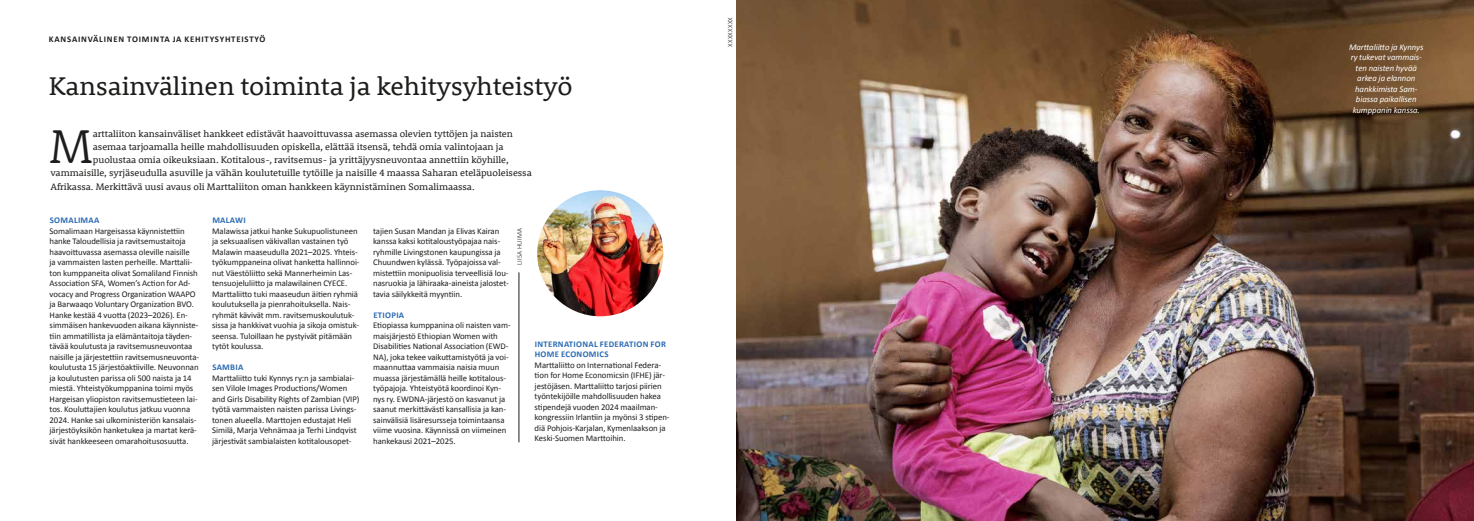
<style>
.page{position:relative;width:1474px;height:521px;background:#fff}
.page>*{position:absolute;margin:0;border:0;box-sizing:border-box;transform-origin:0 0}
.t1{font:300 48.65px "Rooney";color:#1d1d1b}
.t2{font:26.25px "Rooney";letter-spacing:-.005em;color:#1d1d1b}
.t3{font:9.62px "Rooney";letter-spacing:-.005em;color:#1d1d1b}
.t4{font:8.75px/10.5px "Calibri";letter-spacing:-.005em;color:#1d1d1b}
.t5{font:italic 8.75px/10.5px "Calibri";letter-spacing:-.005em;color:#fff;text-align:center}
.t6{font:700 8.75px/10.5px "Calibri";letter-spacing:.035em;color:#2a6ab2}
.t7{font:700 8.75px "Calibri";letter-spacing:.09em;color:#1d1d1b}
.t8{font:300 7px "Calibri";letter-spacing:.035em;color:#1d1d1b}
</style>
<div class="page">
<img style="left:737px;top:0;width:736px;height:521px">
<img style="left:537px;top:190px;width:126px;height:126px;border-radius:63px">
<hr style="left:519px;top:272px;width:1px;height:170px;background:#1d1d1b">
<p class="t7" style="left:49px;top:34px;width:218px">KANSAINVÄLINEN TOIMINTA JA KEHITYSYHTEISTYÖ</p>
<h2 class="t2" style="left:49px;top:69px;width:525px">Kansainvälinen toiminta ja kehitysyhteistyö</h2>
<h1 class="t1" style="left:49px;top:115px;width:45px">M</h1>
<p class="t3" style="left:93px;top:127px;width:421px">arttaliiton kansainväliset hankkeet edistävät haavoittuvassa asemassa olevien tyttöjen ja naisten</p>
<p class="t3" style="left:93px;top:140px;width:412px">asemaa tarjoamalla heille mahdollisuuden opiskella, elättää itsensä, tehdä omia valintojaan ja</p>
<p class="t3" style="left:93px;top:154px;width:417px">puolustaa omia oikeuksiaan. Kotitalous-, ravitsemus- ja yrittäjyysneuvontaa annettiin köyhille,</p>
<p class="t3" style="left:50px;top:167px;width:483px">vammaisille, syrjäseudulla asuville ja vähän koulutetuille tytöille ja naisille 4 maassa Saharan eteläpuoleisessa</p>
<p class="t3" style="left:50px;top:180px;width:426px">Afrikassa. Merkittävä uusi avaus oli Marttaliiton oman hankkeen käynnistäminen Somalimaassa.</p>
<p class="t6" style="left:212px;top:215px;width:35px">MALAWI</p>
<p class="t4" style="left:212px;top:225px;width:149px">Malawissa jatkui hanke Sukupuolistuneen ja seksuaalisen väkivallan vastainen työ Malawin maaseudulla 2021–2025. Yhteis&shy;työkumppaneina olivat hanketta hallinnoi&shy;nut Väestöliitto sekä Mannerheimin Las&shy;tensuojeluliitto ja malawilainen CYECE.<br>Marttaliitto tuki maaseudun äitien ryhmiä koulutuksella ja pienrahoituksella. Nais&shy;ryhmät kävivät mm. ravitsemuskoulutuk&shy;sissa ja hankkivat vuohia ja sikoja omistuk&shy;seensa. Tuloillaan he pystyivät pitämään tytöt koulussa.</p>
<p class="t6" style="left:212px;top:362px;width:33px">SAMBIA</p>
<p class="t4" style="left:212px;top:372px;width:149px">Marttaliitto tuki Kynnys ry:n ja sambialai&shy;sen Vilole Images Productions/Women and Girls Disability Rights of Zambian (VIP) työtä vammaisten naisten parissa Livings&shy;tonen alueella. Marttojen edustajat Heli Similä, Marja Vehnämaa ja Terhi Lindqvist järjestivät sambialaisten kotitalousopet-</p>
<p class="t6" style="left:50px;top:215px;width:51px">SOMALIMAA</p>
<p class="t4" style="left:50px;top:225px;width:151px">Somalimaan Hargeisassa käynnistettiin hanke Taloudellisia ja ravitsemustaitoja haavoittuvassa asemassa oleville naisille<br>ja vammaisten lasten perheille. Marttalii&shy;ton kumppaneita olivat Somaliland Finnish Association SFA, Women’s Action for Ad&shy;vocacy and Progress Organization WAAPO ja Barwaaqo Voluntary Organization BVO.<br>Hanke kestää 4 vuotta (2023–2026). En&shy;simmäisen hankevuoden aikana käynniste&shy;tiin ammatillista ja elämäntaitoja täyden&shy;tävää koulutusta ja ravitsemusneuvontaa naisille ja järjestettiin ravitsemusneuvonta&shy;koulutusta 15 järjestöaktiiville. Neuvonnan ja koulutusten parissa oli 500 naista ja 14 miestä. Yhteistyökumppanina toimi myös Hargeisan yliopiston ravitsemustieteen lai&shy;tos. Kouluttajien koulutus jatkuu vuonna 2024. Hanke sai ulkoministeriön kansalais&shy;järjestöyksikön hanketukea ja martat kerä&shy;sivät hankkeeseen omarahoitusosuutta.</p>
<p class="t4" style="left:373px;top:225px;width:137px">tajien Susan Mandan ja Elivas Kairan kanssa kaksi kotitaloustyöpajaa nais&shy;ryhmille Livingstonen kaupungissa ja Chuundwen kylässä. Työpajoissa val&shy;mistettiin monipuolisia terveellisiä lou&shy;nasruokia ja lähiraaka-aineista jalostet&shy;tavia säilykkeitä myyntiin.</p>
<p class="t6" style="left:373px;top:309px;width:32px">ETIOPIA</p>
<p class="t4" style="left:373px;top:320px;width:139px">Etiopiassa kumppanina oli naisten vam&shy;maisjärjestö Ethiopian Women with Disabilities National Association (EWD-NA), joka tekee vaikuttamistyötä ja voi&shy;maannuttaa vammaisia naisia muun muassa järjestämällä heille kotitalous&shy;työpajoja. Yhteistyötä koordinoi Kyn&shy;nys ry. EWDNA-järjestö on kasvanut ja saanut merkittävästi kansallisia ja kan&shy;sainvälisiä lisäresursseja toimintaansa viime vuosina. Käynnissä on viimeinen hankekausi 2021–2025.</p>
<p class="t8" style="left:515px;top:265px;width:39px;rotate:-90deg">LIISA HUIMA</p>
<p class="t6" style="left:535px;top:338px;width:133px">INTERNATIONAL FEDERATION FOR<br>HOME ECONOMICS</p>
<p class="t4" style="left:534px;top:359px;width:136px">Marttaliitto on International Federa&shy;tion for Home Economicsin (IFHE) jär&shy;jestöjäsen. Marttaliitto tarjosi piirien työntekijöille mahdollisuuden hakea stipendejä vuoden 2024 maailman&shy;kongressiin Irlantiin ja myönsi 3 stipen&shy;diä Pohjois-Karjalan, Kymenlaakson ja Keski-Suomen Marttoihin.</p>
<p class="t8" style="left:725px;top:47px;width:31px;rotate:-90deg">XXXXXXXX</p>
<p class="t5" style="left:1348px;top:41px;width:76px">Marttaliitto ja Kynnys ry tukevat vammais&shy;ten naisten hyvää arkea ja elannon hankkimista Sam&shy;biassa paikallisen kumppanin kanssa.</p>
</div>
